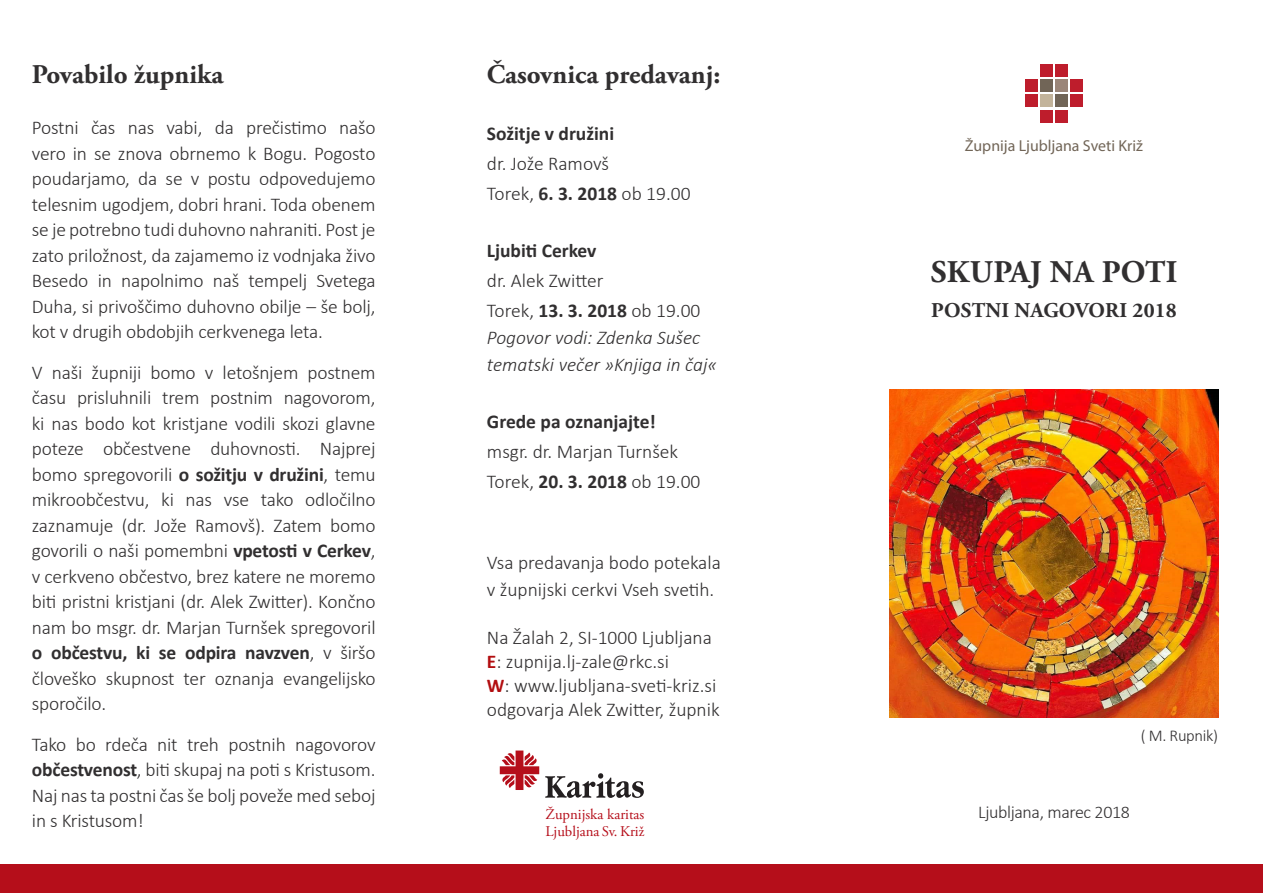
<style>
.page{position:relative;width:1263px;height:893px;background:#fff}
.page>*{position:absolute;margin:0;border:0;box-sizing:border-box;transform-origin:0 0}
.t1{font:700 31.5px "Adobe Garamond Pro";letter-spacing:.01em;color:#312f30}
.t2{font:700 27px "Adobe Garamond Pro";color:#312f30}
.t3{font:700 21px "Adobe Garamond Pro";letter-spacing:.01em;color:#312f30}
.t4{font:300 19.5px/25.5px "Calibri";letter-spacing:-.01em;color:#312f30;text-align:justify}
.t5{font:italic 300 19.5px "Calibri";color:#312f30}
.t6{font:700 19.5px "Calibri";color:#312f30}
.t7{font:300 18px "Calibri";letter-spacing:-.02em;color:#312f30}
.t8{font:300 16.5px "Calibri";letter-spacing:-.02em;color:#312f30}
.t9{font:15.9px "Myriad Pro";color:#716557}
.t10{font:14.85px "Adobe Garamond Pro";color:#b50e1a}
.s1{font-weight:700}
.s2{font-weight:700;color:#b20e10}
</style>
<div class="page">
<div style="left:0;top:865px;width:1263px;height:28px;background:#b50e1a"></div>
<img style="left:890px;top:389px;width:328px;height:328px">
<div style="left:1040px;top:79px;width:13px;height:13px;background:#716557"></div>
<div style="left:1040px;top:94px;width:13px;height:13px;background:#c3b49b"></div>
<div style="left:1055px;top:79px;width:13px;height:13px;background:#9b8679"></div>
<div style="left:1055px;top:94px;width:13px;height:13px;background:#716557"></div>
<div style="left:1040px;top:110px;width:13px;height:13px;background:#be1d2c"></div>
<div style="left:1070px;top:79px;width:13px;height:13px;background:#be1d2c"></div>
<div style="left:1040px;top:64px;width:13px;height:13px;background:#be1d2c"></div>
<div style="left:1070px;top:94px;width:13px;height:13px;background:#be1d2c"></div>
<div style="left:1024px;top:79px;width:13px;height:13px;background:#be1d2c"></div>
<div style="left:1024px;top:94px;width:13px;height:13px;background:#be1d2c"></div>
<div style="left:1055px;top:110px;width:13px;height:13px;background:#be1d2c"></div>
<div style="left:1055px;top:64px;width:13px;height:13px;background:#be1d2c"></div>
<svg style="left:500px;top:750px;width:39px;height:40px"></svg>
<svg style="left:545px;top:773px;width:99px;height:25px"></svg>
<p class="t2" style="left:32px;top:59px;width:193px">Povabilo župnika</p>
<p class="t4" style="left:32px;top:115px;width:345px">Postni čas nas vabi, da prečistimo našo vero in se znova obrnemo k Bogu. Pogosto poudarjamo, da se v postu odpovedujemo telesnim ugodjem, dobri hrani. Toda obenem se je potrebno tudi duhovno nahraniti. Post je zato priložnost, da zajamemo iz vodnjaka živo Besedo in napolnimo naš tempelj Svetega Duha, si privoščimo duhovno obilje – še bolj, kot v drugih obdobjih cerkvenega leta.</p>
<p class="t4" style="left:32px;top:359px;width:345px">V naši župniji bomo v letošnjem postnem času prisluhnili trem postnim nagovorom, ki nas bodo kot kristjane vodili skozi glavne poteze občestvene duhovnosti. Najprej bomo spregovorili <span class="s1">o sožitju v družini</span>, temu mikroobčestvu, ki nas vse tako odločilno zaznamuje (dr. Jože Ramovš). Zatem bomo govorili o naši pomembni <span class="s1">vpetosti v Cerkev</span>, v cerkveno občestvo, brez katere ne moremo biti pristni kristjani (dr. Alek Zwitter). Končno nam bo msgr. dr. Marjan Turnšek spregovoril <span class="s1">o občestvu, ki se odpira navzven</span>, v širšo človeško skupnost ter oznanja evangelijsko sporočilo.</p>
<p class="t4" style="left:32px;top:731px;width:345px">Tako bo rdeča nit treh postnih nagovorov <span class="s1">občestvenost</span>, biti skupaj na poti s Kristusom.<br>Naj nas ta postni čas še bolj poveže med seboj in s Kristusom!</p>
<p class="t2" style="left:487px;top:59px;width:235px">Časovnica predavanj:</p>
<p class="t6" style="left:487px;top:120px;width:129px">Sožitje v družini</p>
<p class="t4" style="left:487px;top:151px;width:124px">dr. Jože Ramovš</p>
<p class="t4" style="left:487px;top:181px;width:205px">Torek, <span class="s1">6. 3. 2018</span> ob 19.00</p>
<p class="t6" style="left:487px;top:237px;width:111px">Ljubiti Cerkev</p>
<p class="t4" style="left:487px;top:268px;width:118px">dr. Alek Zwitter</p>
<p class="t4" style="left:487px;top:298px;width:215px">Torek, <span class="s1">13. 3. 2018</span> ob 19.00</p>
<p class="t5" style="left:487px;top:326px;width:215px">Pogovor vodi: Zdenka Sušec</p>
<p class="t5" style="left:487px;top:353px;width:232px">tematski večer »Knjiga in čaj«</p>
<p class="t6" style="left:487px;top:408px;width:170px">Grede pa oznanjajte!</p>
<p class="t4" style="left:487px;top:439px;width:193px">msgr. dr. Marjan Turnšek</p>
<p class="t4" style="left:487px;top:469px;width:215px">Torek, <span class="s1">20. 3. 2018</span> ob 19.00</p>
<p class="t4" style="left:487px;top:550px;width:235px">Vsa predavanja bodo potekala</p>
<p class="t4" style="left:487px;top:577px;width:229px">v župnijski cerkvi Vseh svetih.</p>
<p class="t4" style="left:487px;top:625px;width:227px">Na Žalah 2, SI-1000 Ljubljana</p>
<p class="t4" style="left:487px;top:649px;width:184px"><span class="s2">E</span>: zupnija.lj-zale@rkc.si</p>
<p class="t4" style="left:487px;top:673px;width:231px"><span class="s2">W</span>: www.ljubljana-sveti-kriz.si</p>
<p class="t4" style="left:487px;top:697px;width:234px">odgovarja Alek Zwitter, župnik</p>
<p class="t10" style="left:546px;top:805px;width:100px">Župnijska karitas</p>
<p class="t10" style="left:546px;top:823px;width:100px">Ljubljana Sv. Križ</p>
<p class="t9" style="left:965px;top:136px;width:180px">Župnija Ljubljana Sveti Križ</p>
<p class="t1" style="left:931px;top:254px;width:248px">SKUPAJ NA POTI</p>
<p class="t3" style="left:931px;top:298px;width:247px">POSTNI NAGOVORI 2018</p>
<p class="t8" style="left:1141px;top:725px;width:79px">( M. Rupnik)</p>
<p class="t7" style="left:978px;top:801px;width:153px">Ljubljana, marec 2018</p>
</div>
